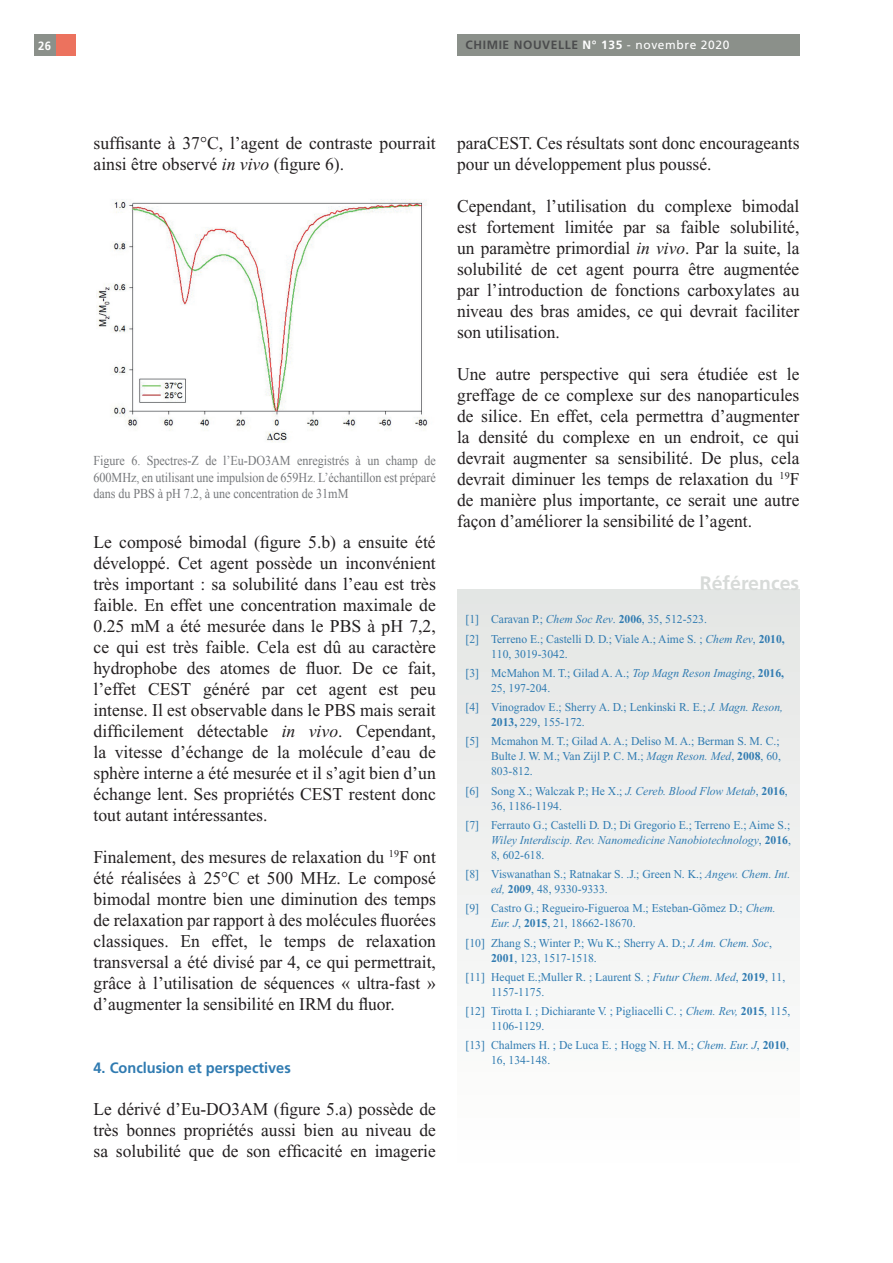
<style>
.page{position:relative;width:893px;height:1263px;background:#fff}
.page>*{position:absolute;margin:0;border:0;box-sizing:border-box;transform-origin:0 0}
.t1{font:700 19.5px "Frutiger";color:#d7dad8}
.t2{font:18px/21px "Times New Roman";color:#231f20;text-align:justify}
.t3{font:700 15px "Frutiger";color:#307bb1}
.t4{font:13.5px/16.5px "Times New Roman";letter-spacing:-.005em;color:#76787b;text-align:justify;scale:.9 1}
.t5{font:12px/15px "Times New Roman";color:#307bb1}
.t6{font:700 12px "Frutiger";letter-spacing:.05em;color:#4b4c4d}
.t7{font:700 12px "Frutiger";color:#fff;scale:.95 1}
.s1{color:#fff}
.s2{font-weight:400;color:#fff}
.s3{font-style:italic}
.s4{font-weight:700}
</style>
<div class="page">
<div style="left:457px;top:34px;width:342px;height:21px;background:#8b908a"></div>
<div style="left:55px;top:34px;width:21px;height:22px;background:#ec725e"></div>
<div style="left:34px;top:34px;width:21px;height:22px;background:#8b908a"></div>
<img style="left:98px;top:199px;width:330px;height:243px">
<div style="left:457px;top:590px;width:342px;height:579px;background:linear-gradient(to right,#f1f2f1,#f1f2f1)"></div>
<p class="t7" style="left:38px;top:38px;width:15px">26</p>
<p class="t6" style="left:466px;top:38px;width:265px">CHIMIE NOUVELLE <span class="s1">N° 135</span> <span class="s2">- novembre 2020</span></p>
<p class="t2" style="left:94px;top:132px;width:344px">suffisante à 37°C, l’agent de contraste pourrait ainsi être observé <span class="s3">in vivo</span> (figure 6).</p>
<p class="t4" style="left:94px;top:452px;width:382px">Figure 6. Spectres-Z de l’Eu-DO3AM enregistrés à un champ de 600MHz, en utilisant une impulsion de 659Hz. L’échantillon est préparé dans du PBS à pH 7.2, à une concentration de 31mM</p>
<p class="t2" style="left:94px;top:531px;width:344px">Le composé bimodal (figure 5.b) a ensuite été développé. Cet agent possède un inconvénient très important : sa solubilité dans l’eau est très faible. En effet une concentration maximale de 0.25 mM a été mesurée dans le PBS à pH 7,2, ce qui est très faible. Cela est dû au caractère hydrophobe des atomes de fluor. De ce fait, l’effet CEST généré par cet agent est peu intense. Il est observable dans le PBS mais serait difficilement détectable <span class="s3">in vivo</span>. Cependant, la vitesse d’échange de la molécule d’eau de sphère interne a été mesurée et il s’agit bien d’un échange lent. Ses propriétés CEST restent donc tout autant intéressantes.</p>
<p class="t2" style="left:94px;top:846px;width:344px">Finalement, des mesures de relaxation du <sup>19</sup>F ont été réalisées à 25°C et 500 MHz. Le composé bimodal montre bien une diminution des temps de relaxation par rapport à des molécules fluorées classiques. En effet, le temps de relaxation transversal a été divisé par 4, ce qui permettrait, grâce à l’utilisation de séquences « ultra-fast » d’augmenter la sensibilité en IRM du fluor.</p>
<p class="t3" style="left:94px;top:1059px;width:199px">4. Conclusion et perspectives</p>
<p class="t2" style="left:94px;top:1098px;width:344px">Le dérivé d’Eu-DO3AM (figure 5.a) possède de très bonnes propriétés aussi bien au niveau de sa solubilité que de son efficacité en imagerie</p>
<p class="t2" style="left:457px;top:132px;width:344px">paraCEST. Ces résultats sont donc encourageants pour un développement plus poussé.</p>
<p class="t2" style="left:457px;top:195px;width:344px">Cependant, l’utilisation du complexe bimodal est fortement limitée par sa faible solubilité, un paramètre primordial <span class="s3">in vivo</span>. Par la suite, la solubilité de cet agent pourra être augmentée par l’introduction de fonctions carboxylates au niveau des bras amides, ce qui devrait faciliter son utilisation.</p>
<p class="t2" style="left:457px;top:363px;width:344px">Une autre perspective qui sera étudiée est le greffage de ce complexe sur des nanoparticules de silice. En effet, cela permettra d’augmenter la densité du complexe en un endroit, ce qui devrait augmenter sa sensibilité. De plus, cela devrait diminuer les temps de relaxation du <sup>19</sup>F de manière plus importante, ce serait une autre façon d’améliorer la sensibilité de l’agent.</p>
<p class="t1" style="left:700px;top:572px;width:101px">Références</p>
<p class="t5" style="left:466px;top:610px;width:321px;line-height:19.2px">[1] Caravan P.; <span class="s3">Chem Soc Rev</span>. <span class="s4">2006</span>, 35, 512-523.<br>[2] Terreno E.; Castelli D. D.; Viale A.; Aime S. ; <span class="s3">Chem Rev</span>, <span class="s4">2010,</span></p>
<p class="t5" style="left:466px;top:644px;width:320px;line-height:19.2px;text-indent:26px">110, 3019-3042.<br>[3] McMahon M. T.; Gilad A. A.; <span class="s3">Top Magn Reson Imaging</span>, <span class="s4">2016,</span></p>
<p class="t5" style="left:466px;top:678px;width:319px;line-height:19.2px;text-indent:26px">25, 197-204.<br>[4] Vinogradov E.; Sherry A. D.; Lenkinski R. E.; <span class="s3">J. Magn. Reson,</span></p>
<p class="t5" style="left:466px;top:712px;width:316px;line-height:19.2px;text-indent:26px"><span class="s4">2013,</span> 229, 155-172.<br>[5] Mcmahon M. T.; Gilad A. A.; Deliso M. A.; Berman S. M. C.;</p>
<p class="t5" style="left:491px;top:749px;width:291px">Bulte J. W. M.; Van Zijl P. C. M.; <span class="s3">Magn Reson. Med</span>, <span class="s4">2008</span>, 60,<br>803-812.</p>
<p class="t5" style="left:491px;top:783px;width:298px;text-indent:-26px">[6] Song X.; Walczak P.; He X.; <span class="s3">J. Cereb. Blood Flow Metab</span>, <span class="s4">2016</span>,<br>36, 1186-1194.</p>
<p class="t5" style="left:491px;top:817px;width:301px;text-align:justify;text-indent:-26px">[7] Ferrauto G.; Castelli D. D.; Di Gregorio E.; Terreno E.; Aime S.; <span class="s3">Wiley Interdiscip. Rev. Nanomedicine Nanobiotechnology</span>, <span class="s4">2016</span>, 8, 602-618.</p>
<p class="t5" style="left:491px;top:866px;width:301px;text-indent:-26px">[8] Viswanathan S.; Ratnakar S. .J.; Green N. K.; <span class="s3">Angew. Chem. Int. ed,</span> <span class="s4">2009</span>, 48, 9330-9333.</p>
<p class="t5" style="left:491px;top:901px;width:286px;text-indent:-26px">[9] Castro G.; Regueiro-Figueroa M.; Esteban-Gõmez D.; <span class="s3">Chem.<br>Eur. J</span>, <span class="s4">2015</span>, 21, 18662-18670.</p>
<p class="t5" style="left:491px;top:935px;width:282px;text-indent:-26px">[10] Zhang S.; Winter P.; Wu K.; Sherry A. D.; <span class="s3">J. Am. Chem. Soc</span>,<br><span class="s4">2001</span>, 123, 1517-1518.</p>
<p class="t5" style="left:491px;top:969px;width:296px;text-indent:-26px">[11] Hequet E.;Muller R. ; Laurent S. ; <span class="s3">Futur Chem</span>. <span class="s3">Med</span>, <span class="s4">2019</span>, 11,<br>1157-1175.</p>
<p class="t5" style="left:491px;top:1003px;width:301px;text-indent:-26px">[12] Tirotta I. ; Dichiarante V. ; Pigliacelli C. ; <span class="s3">Chem. Rev,</span> <span class="s4">2015</span>, 115,<br>1106-1129.</p>
<p class="t5" style="left:491px;top:1038px;width:299px;text-indent:-26px">[13] Chalmers H. ; De Luca E. ; Hogg N. H. M.; <span class="s3">Chem. Eur. J</span>, <span class="s4">2010</span>,<br>16, 134-148.</p>
</div>
